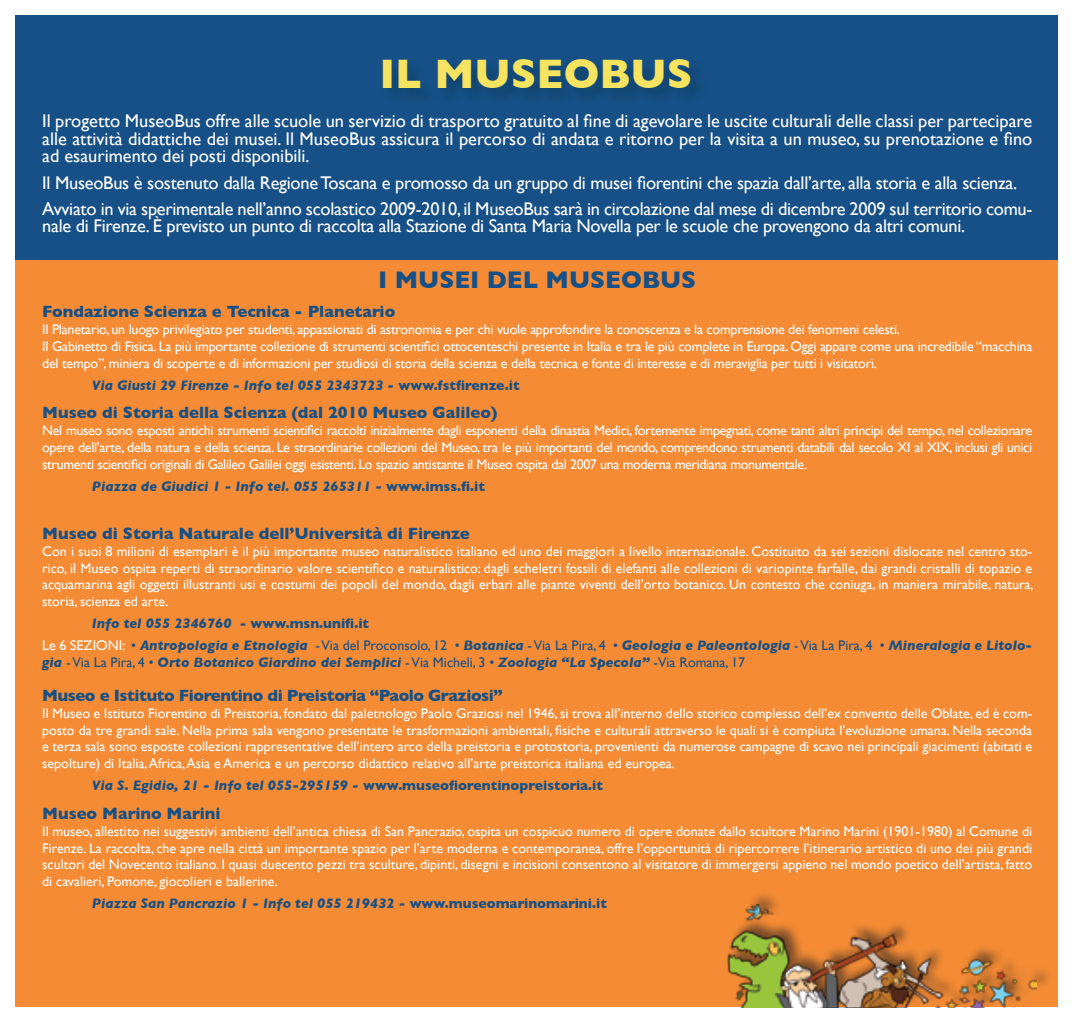
<style>
.page{position:relative;width:1072px;height:1022px;background:#fff}
.page>*{position:absolute;margin:0;border:0;box-sizing:border-box;transform-origin:0 0}
.t1{font:700 42px "Gill Sans";color:#f6e35f}
.t2{font:700 24.5px "Gill Sans";color:#165086}
.t3{font:18.38px/17.5px "Gill Sans";letter-spacing:-.015em;color:#fff;text-align:justify}
.t4{font:700 16.62px "Gill Sans";color:#165086}
.t5{font:700 16.62px "Gill Sans";letter-spacing:-.025em;color:#165086}
.t6{font:14px/16.8px "Gill Sans";letter-spacing:-.015em;color:#fff;text-align:justify}
.t7{font:italic 700 14px/22.1px "Gill Sans";color:#165086}
.s1{font-style:normal}
.s2{font-weight:400;font-style:normal;color:#fff}
.s3{font-weight:400;font-style:normal}
</style>
<div class="page">
<div style="left:15px;top:15px;width:1042px;height:245px;background:#165086"></div>
<div style="left:15px;top:260px;width:1042px;height:747px;background:#f58c35"></div>
<div style="left:381px;top:57px;width:325px;height:48px;background:#144c7e"></div>
<div style="left:725px;top:887px;width:326px;height:121px;background:#f58c35"></div>
<img style="left:727px;top:904px;width:309px;height:103px">
<h1 class="t1" style="left:379px;top:49px;width:314px">IL MUSEOBUS</h1>
<p class="t3" style="left:42px;top:112px;width:991px">Il progetto MuseoBus offre alle scuole un servizio di trasporto gratuito al fine di agevolare le uscite culturali delle classi per partecipare alle attività didattiche dei musei. Il MuseoBus assicura il percorso di andata e ritorno per la visita a un museo, su prenotazione e fino ad esaurimento dei posti disponibili.</p>
<p class="t3" style="left:42px;top:169px;width:991px;line-height:26.2px">Il MuseoBus è sostenuto dalla Regione Toscana e promosso da un gruppo di musei fiorentini che spazia dall’arte, alla storia e alla scienza.<br>Avviato in via sperimentale nell’anno scolastico 2009-2010, il MuseoBus sarà in circolazione dal mese di dicembre 2009 sul territorio comu-</p>
<h3 class="t3" style="left:42px;top:217px;width:924px">nale di Firenze. È previsto un punto di raccolta alla Stazione di Santa Maria Novella per le scuole che provengono da altri comuni.</h3>
<h2 class="t2" style="left:378px;top:266px;width:319px">I MUSEI DEL MUSEOBUS</h2>
<p class="t4" style="left:42px;top:302px;width:355px">Fondazione Scienza e Tecnica - Planetario</p>
<p class="t6" style="left:42px;top:321px;width:991px;text-align:left">Il Planetario, un luogo privilegiato per studenti, appassionati di astronomia e per chi vuole approfondire la conoscenza e la comprensione dei fenomeni celesti.<br>Il Gabinetto di Fisica. La più importante collezione di strumenti scientifici ottocenteschi presente in Italia e tra le più complete in Europa. Oggi appare come una incredibile “macchina del tempo”, miniera di scoperte e di informazioni per studiosi di storia della scienza e della tecnica e fonte di interesse e di meraviglia per tutti i visitatori.</p>
<p class="t7" style="left:92px;top:374px;width:429px">Via Giusti 29 Firenze - Info tel 055 2343723 - <span class="s1">www.fstfirenze.it</span></p>
<p class="t4" style="left:42px;top:403px;width:457px">Museo di Storia della Scienza (dal 2010 Museo Galileo)</p>
<p class="t6" style="left:42px;top:422px;width:991px">Nel museo sono esposti antichi strumenti scientifici raccolti inizialmente dagli esponenti della dinastia Medici, fortemente impegnati, come tanti altri principi del tempo, nel collezionare opere dell’arte, della natura e della scienza. Le straordinarie collezioni del Museo, tra le più importanti del mondo, comprendono strumenti databili dal secolo XI al XIX, inclusi gli unici strumenti scientifici originali di Galileo Galilei oggi esistenti. Lo spazio antistante il Museo ospita dal 2007 una moderna meridiana monumentale.</p>
<p class="t7" style="left:92px;top:475px;width:395px">Piazza de Giudici 1 - Info tel. 055 265311 - <span class="s1">www.imss.fi.it</span></p>
<p class="t4" style="left:42px;top:524px;width:429px">Museo di Storia Naturale dell’Università di Firenze</p>
<p class="t6" style="left:42px;top:542px;width:992px">Con i suoi 8 milioni di esemplari è il più importante museo naturalistico italiano ed uno dei maggiori a livello internazionale. Costituito da sei sezioni dislocate nel centro sto&shy;rico, il Museo ospita reperti di straordinario valore scientifico e naturalistico: dagli scheletri fossili di elefanti alle collezioni di variopinte farfalle, dai grandi cristalli di topazio e acquamarina agli oggetti illustranti usi e costumi dei popoli del mondo, dagli erbari alle piante viventi dell’orto botanico. Un contesto che coniuga, in maniera mirabile, natura, storia, scienza ed arte.</p>
<p class="t7" style="left:42px;top:612px;width:991px;text-indent:50px">Info tel 055 2346760 - <span class="s1">www.msn.unifi.it<br></span><span class="s2">Le 6 SEZIONI:</span> <span class="s3">•</span> Antropologia e Etnologia <span class="s3">- Via del Proconsolo, 12 •</span> Botanica <span class="s3">- Via La Pira, 4 •</span> Geologia e Paleontologia <span class="s3">- Via La Pira, 4 •</span> Mineralogia e Litolo-</p>
<p class="t7" style="left:42px;top:651px;width:704px">gia <span class="s3">- Via La Pira, 4 •</span> Orto Botanico Giardino dei Semplici <span class="s3">- Via Micheli, 3 •</span> Zoologia “La Specola” <span class="s3">-Via Romana, 17</span></p>
<p class="t5" style="left:42px;top:686px;width:462px">Museo e Istituto Fiorentino di Preistoria “Paolo Graziosi”</p>
<p class="t6" style="left:42px;top:704px;width:991px">Il Museo e Istituto Fiorentino di Preistoria, fondato dal paletnologo Paolo Graziosi nel 1946, si trova all’interno dello storico complesso dell’ex convento delle Oblate, ed è com&shy;posto da tre grandi sale. Nella prima sala vengono presentate le trasformazioni ambientali, fisiche e culturali attraverso le quali si è compiuta l’evoluzione umana. Nella seconda e terza sala sono esposte collezioni rappresentative dell’intero arco della preistoria e protostoria, provenienti da numerose campagne di scavo nei principali giacimenti (abitati e sepolture) di Italia, Africa, Asia e America e un percorso didattico relativo all’arte preistorica italiana ed europea.</p>
<p class="t7" style="left:92px;top:774px;width:513px">Via S. Egidio, 21 - Info tel 055-295159 - <span class="s1">www.museofiorentinopreistoria.it</span></p>
<p class="t4" style="left:42px;top:804px;width:180px">Museo Marino Marini</p>
<p class="t6" style="left:42px;top:822px;width:991px">Il museo, allestito nei suggestivi ambienti dell’antica chiesa di San Pancrazio, ospita un cospicuo numero di opere donate dallo scultore Marino Marini (1901-1980) al Comune di Firenze. La raccolta, che apre nella città un importante spazio per l’arte moderna e contemporanea, offre l’opportunità di ripercorrere l’itinerario artistico di uno dei più grandi scultori del Novecento italiano. I quasi duecento pezzi tra sculture, dipinti, disegni e incisioni consentono al visitatore di immergersi appieno nel mondo poetico dell’artista, fatto di cavalieri, Pomone, giocolieri e ballerine.</p>
<p class="t7" style="left:92px;top:892px;width:516px">Piazza San Pancrazio 1 - Info tel 055 219432 - <span class="s1">www.museomarinomarini.it</span></p>
</div>
